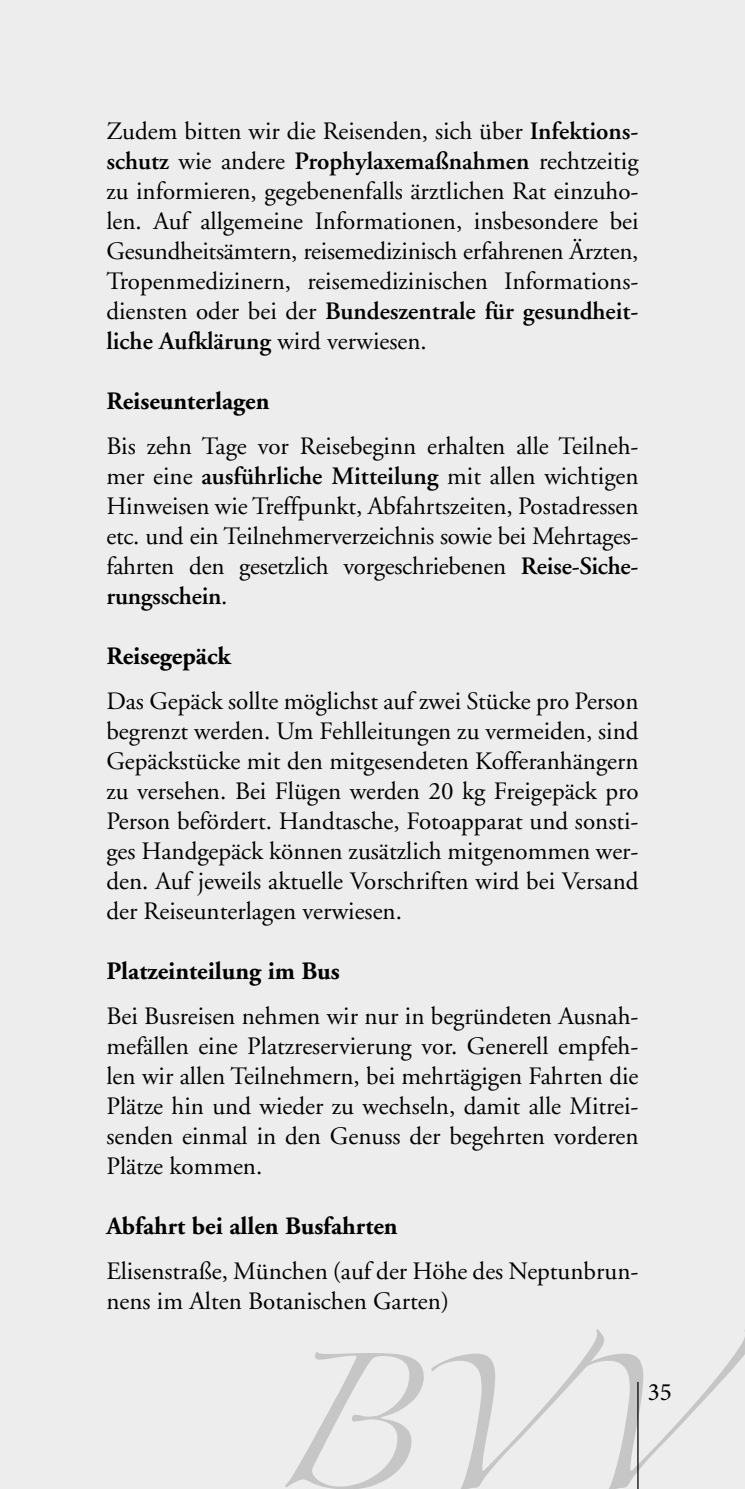
<style>
.page{position:relative;width:745px;height:1489px;background:#fff}
.page>*{position:absolute;margin:0;border:0;box-sizing:border-box;transform-origin:0 0}
.t1{font:120px "Zapfino";color:#c6c6c6}
.t2{font:25px/30px "Adobe Garamond";color:#000;text-align:justify}
.t3{font:700 25px "Adobe Garamond";color:#000}
.t4{font:25px "Minion Pro";color:#000}
.s1{font-weight:600}
</style>
<div class="page">
<div style="left:0;top:0;width:744px;height:1488px;background:#ededed"></div>
<hr style="left:637px;top:1381px;width:1px;height:107px;background:#000">
<p class="t2" style="left:106px;top:116px;width:533px">Zudem bitten wir die Reisenden, sich über <span class="s1">Infektions&shy;schutz</span> wie andere <span class="s1">Prophylaxemaßnahmen</span> rechtzeitig zu informieren, gegebenenfalls ärztlichen Rat einzuho&shy;len. Auf allgemeine Informationen, insbesondere bei Gesundheitsämtern, reisemedizinisch erfahrenen Ärzten, Tropenmedizinern, reisemedizinischen Informations&shy;diensten oder bei der <span class="s1">Bundeszentrale für gesundheit&shy;liche Aufklärung</span> wird verwiesen.</p>
<p class="t3" style="left:106px;top:387px;width:164px">Reiseunterlagen</p>
<p class="t2" style="left:106px;top:431px;width:533px">Bis zehn Tage vor Reisebeginn erhalten alle Teilneh&shy;mer eine <span class="s1">ausführliche Mitteilung</span> mit allen wichtigen Hinweisen wie Treffpunkt, Abfahrtszeiten, Postadressen etc. und ein Teilnehmerverzeichnis sowie bei Mehrtages&shy;fahrten den gesetzlich vorgeschriebenen <span class="s1">Reise-Siche&shy;rungsschein</span>.</p>
<p class="t3" style="left:106px;top:642px;width:126px">Reisegepäck</p>
<p class="t2" style="left:106px;top:686px;width:533px">Das Gepäck sollte möglichst auf zwei Stücke pro Person begrenzt werden. Um Fehlleitungen zu vermeiden, sind Gepäckstücke mit den mitgesendeten Kofferanhängern zu versehen. Bei Flügen werden 20 kg Freigepäck pro Person befördert. Handtasche, Fotoapparat und sonsti&shy;ges Handgepäck können zusätzlich mitgenommen wer&shy;den. Auf jeweils aktuelle Vorschriften wird bei Versand der Reiseunterlagen verwiesen.</p>
<p class="t3" style="left:106px;top:957px;width:235px">Platzeinteilung im Bus</p>
<p class="t2" style="left:106px;top:1001px;width:533px">Bei Busreisen nehmen wir nur in begründeten Ausnah&shy;mefällen eine Platzreservierung vor. Generell empfeh&shy;len wir allen Teilnehmern, bei mehrtägigen Fahrten die Plätze hin und wieder zu wechseln, damit alle Mitrei&shy;senden einmal in den Genuss der begehrten vorderen Plätze kommen.</p>
<p class="t3" style="left:106px;top:1212px;width:292px">Abfahrt bei allen Busfahrten</p>
<p class="t2" style="left:106px;top:1256px;width:533px">Elisenstraße, München (auf der Höhe des Neptunbrun&shy;nens im Alten Botanischen Garten)</p>
<h1 class="t1" style="left:265px;top:1374px;width:488px">B VV</h1>
<p class="t4" style="left:647px;top:1375px;width:26px">35</p>
</div>
